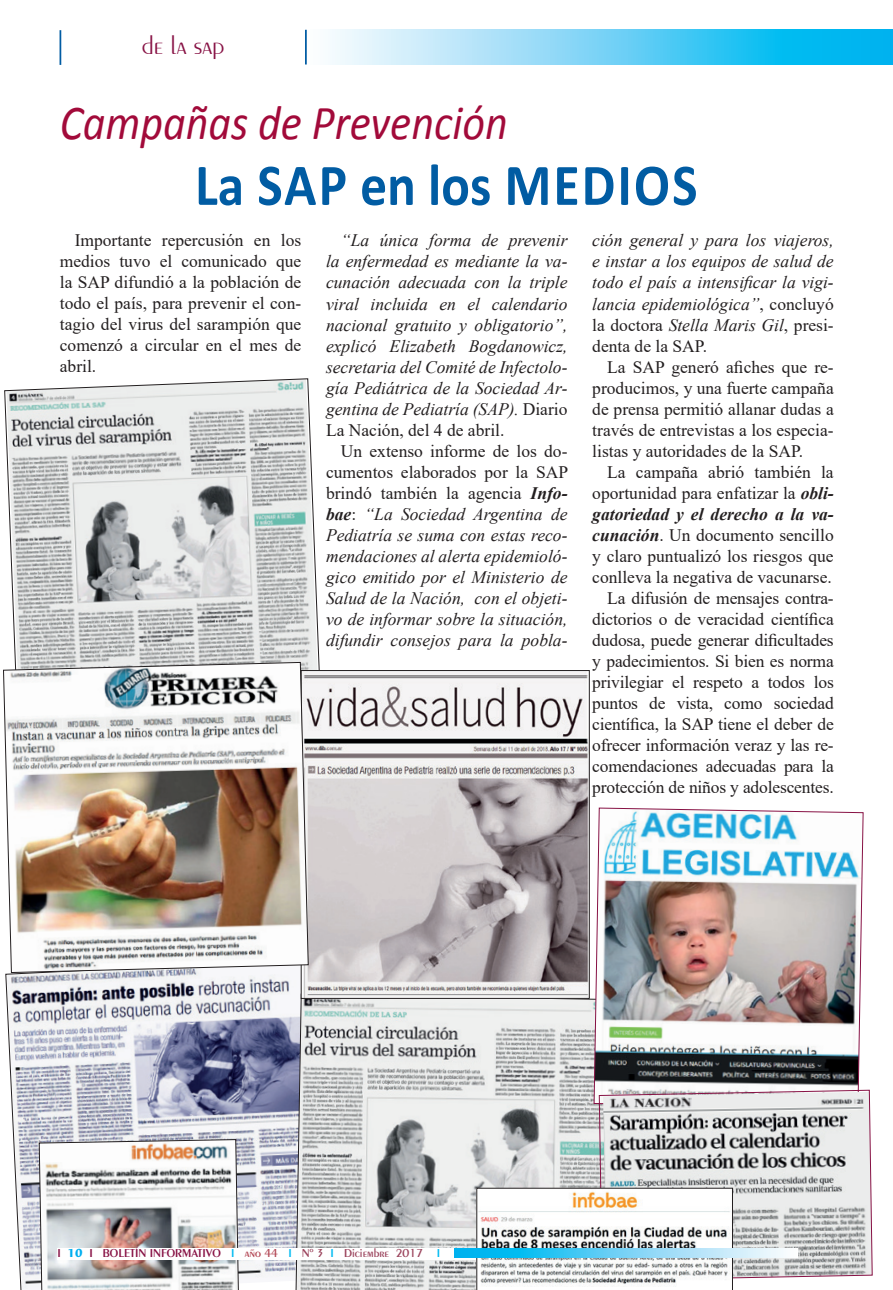
<style>
.page{position:relative;width:893px;height:1290px;background:#fff}
.page>*{position:absolute;margin:0;border:0;box-sizing:border-box;transform-origin:0 0}
.t1{font:700 59.5px "Calibri";letter-spacing:.04em;color:#015ca3;scale:.9 1}
.t2{font:italic 49px "Calibri";color:#a20a3a;scale:.9 1}
.t3{font:300 26.25px "Peignot LT Std";color:#871144}
.t4{font:17.5px/21px "Times New Roman";letter-spacing:-.01em;color:#231f20;text-align:justify}
.t5{font:italic 17.5px/21px "Times New Roman";color:#231f20;text-align:justify}
.t6{font:600 12.25px "Peignot LT Std";color:#871144}
.s1{font-style:normal}
.s2{font-weight:700}
.s3{font-weight:700;font-style:italic}
.s4{font-weight:700;color:#00aeef}
.s5{color:#00baf1}
.s6{color:#b24553}
.s7{color:#9b435c}
</style>
<div class="page">
<hr style="left:60px;top:30px;width:1px;height:35px;background:#015ca3">
<hr style="left:305px;top:30px;width:2px;height:34px;background:#015ca3">
<svg style="left:330px;top:30px;width:563px;height:34px;background:#6dd2f5"></svg>
<svg style="left:6px;top:973px;width:295px;height:317px"></svg>
<img style="left:39px;top:1139px;width:200px;height:151px">
<svg style="left:295px;top:993px;width:304px;height:297px"></svg>
<img style="left:594px;top:807px;width:270px;height:301px">
<svg style="left:4px;top:378px;width:316px;height:292px;background:#cdcfcf"></svg>
<img style="left:303px;top:672px;width:284px;height:324px">
<div style="left:57px;top:1248px;width:437px;height:11px;background:#fff"></div>
<svg style="left:599px;top:1090px;width:274px;height:189px;background:#c3c3c4"></svg>
<img style="left:610px;top:1097px;width:82px;height:12px">
<img style="left:3px;top:662px;width:306px;height:311px">
<svg style="left:477px;top:1188px;width:256px;height:102px"></svg>
<svg style="left:455px;top:1248px;width:343px;height:9px;background:#72d4f6"></svg>
<h3 class="t3" style="left:142px;top:30px;width:84px">de la sap</h3>
<h2 class="t2" style="left:60px;top:92px;width:499px">Campañas de Prevención</h2>
<h1 class="t1" style="left:195px;top:147px;width:560px">La SAP en los MEDIOS</h1>
<p class="t4" style="left:60px;top:230px;width:243px;text-indent:15px">Importante repercusión en los medios tuvo el comunicado que la SAP difundió a la población de todo el país, para prevenir el con&shy;tagio del virus del sarampión que comenzó a circular en el mes de abril.</p>
<p class="t5" style="left:326px;top:230px;width:243px;text-indent:15px">“La única forma de prevenir la enfermedad es mediante la va&shy;cunación adecuada con la triple viral incluida en el calendario nacional gratuito y obligatorio”, explicó Elizabeth Bogdanowicz, secretaria del Comité de Infectolo&shy;gía Pediátrica de la Sociedad Ar&shy;gentina de Pediatría (SAP). <span class="s1">Diario La Nación, del 4 de abril.</span></p>
<p class="t5" style="left:326px;top:440px;width:244px;text-indent:15px"><span class="s1">Un extenso informe de los do&shy;cumentos elaborados por la SAP brindó también la agencia</span> <span class="s2">Info&shy;bae</span><span class="s1">:</span> “La Sociedad Argentina de Pediatría se suma con estas reco&shy;mendaciones al alerta epidemioló&shy;gico emitido por el Ministerio de Salud de la Nación, con el objeti&shy;vo de informar sobre la situación, difundir consejos para la pobla-</p>
<p class="t5" style="left:592px;top:230px;width:243px">ción general y para los viajeros, e instar a los equipos de salud de todo el país a intensificar la vigi&shy;lancia epidemiológica”<span class="s1">, concluyó la doctora</span> Stella Maris Gil<span class="s1">, presi&shy;denta de la SAP.</span></p>
<p class="t4" style="left:592px;top:356px;width:243px;text-indent:15px">La SAP generó afiches que re&shy;producimos, y una fuerte campaña de prensa permitió allanar dudas a través de entrevistas a los especia&shy;listas y autoridades de la SAP.</p>
<p class="t4" style="left:592px;top:461px;width:243px;text-align:right">La campaña abrió también la oportunidad para enfatizar la <span class="s3">obli&shy;gatoriedad y el derecho a la va&shy;cunación</span>. Un documento sencillo y claro puntualizó los riesgos que conlleva la negativa de vacunarse.<br>La difusión de mensajes contra&shy;dictorios o de veracidad científica dudosa, puede generar dificultades y padecimientos. Si bien es norma privilegiar el respeto a todos los puntos de vista, como sociedad científica, la SAP tiene el deber de ofrecer información veraz y las re&shy;comendaciones adecuadas para la protección de niños y adolescentes.</p>
<p class="t6" style="left:57px;top:1246px;width:384px">I <span class="s4">10</span> I BOLETÍN INFORMATIVO <span class="s5">I</span> <span class="s6">año 44</span> <span class="s5">I</span> <span class="s7">Nº 3</span> <span class="s5">I</span> <span class="s7">Diciembre 2017</span> <span class="s5">I</span></p>
</div>
